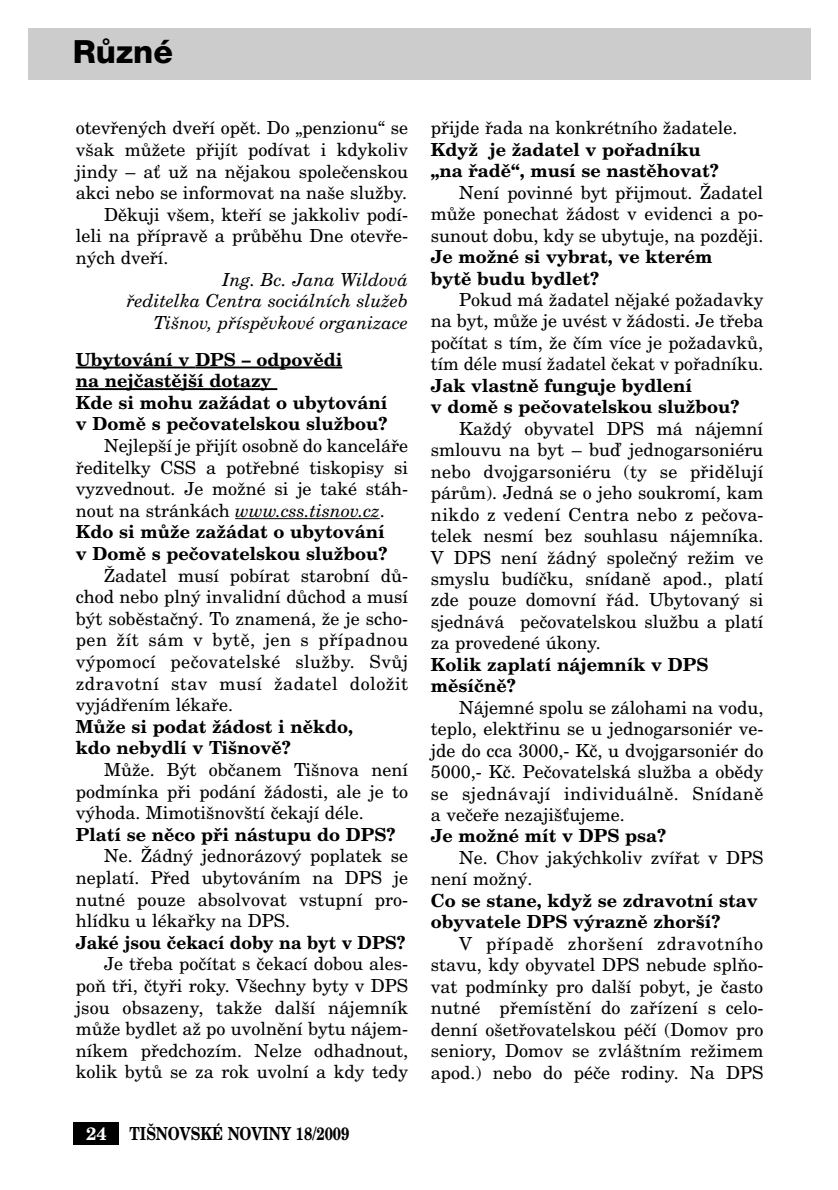
<style>
.page{position:relative;width:838px;height:1190px;background:#fff}
.page>*{position:absolute;margin:0;border:0;box-sizing:border-box;transform-origin:0 0}
.t1{font:800 32px "Helvetica Neue CE";color:#000}
.t2{font:18px/21.4px "New Century Schlbk CE";color:#000;text-align:justify}
.t3{font:700 18px/21.4px "New Century Schlbk CE";color:#000}
.t4{font:italic 18px/21.6px "New Century Schlbk CE";color:#000;text-align:right}
.t5{font:700 18px "New Century Schlbk CE";color:#000;scale:.96 1}
.t6{font:700 18px "New Century Schlbk CE";color:#000;scale:.8 1}
.t7{font:700 18px "New Century Schlbk CE";color:#fff}
.s1{font-style:italic}
.s2{font-weight:700}
</style>
<div class="page">
<div style="left:28px;top:28px;width:783px;height:51px;background:#ccc"></div>
<div style="left:74px;top:1123px;width:45px;height:22px;background:#000"></div>
<hr style="left:76px;top:367px;width:119px;height:1px;background:#000">
<hr style="left:195px;top:367px;width:147px;height:1px;background:#000">
<hr style="left:76px;top:388px;width:201px;height:2px;background:#000">
<hr style="left:235px;top:518px;width:41px;height:1px;background:#000">
<hr style="left:276px;top:518px;width:82px;height:1px;background:#000">
<svg style="left:358px;top:518px;width:22px;height:1px"></svg>
<h1 class="t1" style="left:73px;top:40px;width:102px">RÛzné</h1>
<p class="t2" style="left:76px;top:119px;width:334px">otevfien˘ch dvefií opût. Do „penzionu“ se</p>
<p class="t2" style="left:76px;top:141px;width:334px">v‰ak mÛÏete pfiijít podívat i kdykoliv</p>
<p class="t2" style="left:76px;top:162px;width:334px">jindy – aÈ uÏ na nûjakou spoleãenskou</p>
<p class="t2" style="left:76px;top:184px;width:333px">akci nebo se informovat na na‰e sluÏby.</p>
<p class="t2" style="left:104px;top:206px;width:306px">Dûkuji v‰em, ktefií se jakkoliv podí-</p>
<p class="t2" style="left:76px;top:227px;width:334px">leli na pfiípravû a prÛbûhu Dne otevfie-</p>
<p class="t2" style="left:76px;top:249px;width:94px">n˘ch dvefií.</p>
<p class="t4" style="left:127px;top:270px;width:283px">Ing. Bc. Jana Wildová<br>fieditelka Centra sociálních sluÏeb<br>Ti‰nov, pfiíspûvkové organizace</p>
<p class="t3" style="left:76px;top:351px;width:313px">Ubytování v DPS – odpovûdi<br>na nejãastûj‰í dotazy<br>Kde si mohu zaÏádat o ubytování v Domû s peãovatelskou sluÏbou?</p>
<p class="t2" style="left:76px;top:437px;width:334px;text-align:left;text-indent:28px">Nejlep‰í je pfiijít osobnû do kanceláfie fieditelky CSS a potfiebné tiskopisy si vyzvednout. Je moÏné si je také stáh&shy;nout na stránkách <span class="s1">www.css.tisnov.cz</span>.<br><span class="s2">Kdo si mÛÏe zaÏádat o ubytování<br>v Domû s peãovatelskou sluÏbou?</span></p>
<p class="t2" style="left:76px;top:567px;width:334px;text-indent:28px">Îadatel musí pobírat starobní dÛ&shy;chod nebo pln˘ invalidní dÛchod a musí b˘t sobûstaãn˘. To znamená, Ïe je scho&shy;pen Ïít sám v bytû, jen s pfiípadnou v˘pomocí peãovatelské sluÏby. SvÛj zdravotní stav musí Ïadatel doloÏit vyjádfiením lékafie.</p>
<p class="t3" style="left:76px;top:718px;width:279px">MÛÏe si podat Ïádost i nûkdo, kdo nebydlí v Ti‰novû?</p>
<p class="t2" style="left:76px;top:761px;width:334px;text-indent:28px">MÛÏe. B˘t obãanem Ti‰nova není podmínka pfii podání Ïádosti, ale je to v˘hoda. Mimoti‰nov‰tí ãekají déle.</p>
<p class="t3" style="left:76px;top:826px;width:321px">Platí se nûco pfii nástupu do DPS?</p>
<p class="t2" style="left:76px;top:847px;width:334px;text-indent:28px">Ne. Îádn˘ jednorázov˘ poplatek se neplatí. Pfied ubytováním na DPS je nutné pouze absolvovat vstupní pro&shy;hlídku u lékafiky na DPS.</p>
<p class="t5" style="left:76px;top:936px;width:345px">Jaké jsou ãekací doby na byt v DPS?</p>
<p class="t2" style="left:76px;top:955px;width:334px;text-indent:28px">Je tfieba poãítat s ãekací dobou ales&shy;poÀ tfii, ãtyfii roky. V‰echny byty v DPS jsou obsazeny, takÏe dal‰í nájemník mÛÏe bydlet aÏ po uvolnûní bytu nájem&shy;níkem pfiedchozím. Nelze odhadnout, kolik bytÛ se za rok uvolní a kdy tedy</p>
<p class="t7" style="left:86px;top:1127px;width:22px">24</p>
<p class="t6" style="left:130px;top:1127px;width:276px">TI·NOVSKÉ NOVINY 18/2009</p>
<p class="t2" style="left:431px;top:119px;width:308px">pfiijde fiada na konkrétního Ïadatele.</p>
<p class="t3" style="left:431px;top:141px;width:289px">KdyÏ je Ïadatel v pofiadníku „na fiadû“, musí se nastûhovat?</p>
<p class="t2" style="left:431px;top:184px;width:334px;text-indent:28px">Není povinné byt pfiijmout. Îadatel mÛÏe ponechat Ïádost v evidenci a po&shy;sunout dobu, kdy se ubytuje, na pozdûji.</p>
<p class="t3" style="left:431px;top:248px;width:283px">Je moÏné si vybrat, ve kterém bytû budu bydlet?</p>
<p class="t2" style="left:431px;top:291px;width:334px;text-indent:28px">Pokud má Ïadatel nûjaké poÏadavky na byt, mÛÏe je uvést v Ïádosti. Je tfieba poãítat s tím, Ïe ãím více je poÏadavkÛ, tím déle musí Ïadatel ãekat v pofiadníku.</p>
<p class="t3" style="left:431px;top:377px;width:310px">Jak vlastnû funguje bydlení<br>v domû s peãovatelskou sluÏbou?</p>
<p class="t2" style="left:431px;top:420px;width:334px;text-indent:28px">KaÏd˘ obyvatel DPS má nájemní smlouvu na byt – buì jednogarsoniéru nebo dvojgarsoniéru (ty se pfiidûlují párÛm). Jedná se o jeho soukromí, kam nikdo z vedení Centra nebo z peãova&shy;telek nesmí bez souhlasu nájemníka.<br>V DPS není Ïádn˘ spoleãn˘ reÏim ve smyslu budíãku, snídanû apod., platí zde pouze domovní fiád. Ubytovan˘ si sjednává peãovatelskou sluÏbu a platí za provedené úkony.</p>
<p class="t3" style="left:431px;top:656px;width:279px">Kolik zaplatí nájemník v DPS mûsíãnû?</p>
<p class="t2" style="left:431px;top:699px;width:334px;text-indent:28px">Nájemné spolu se zálohami na vodu, teplo, elektfiinu se u jednogarsoniér ve&shy;jde do cca 3000,- Kã, u dvojgarsoniér do 5000,- Kã. Peãovatelská sluÏba a obûdy se sjednávají individuálnû. Snídanû a veãefie nezaji‰Èujeme.</p>
<p class="t3" style="left:431px;top:827px;width:237px">Je moÏné mít v DPS psa?</p>
<p class="t2" style="left:431px;top:849px;width:334px;text-indent:28px">Ne. Chov jak˘chkoliv zvífiat v DPS není moÏn˘.</p>
<p class="t3" style="left:431px;top:892px;width:329px">Co se stane, kdyÏ se zdravotní stav obyvatele DPS v˘raznû zhor‰í?</p>
<p class="t2" style="left:431px;top:935px;width:334px;text-indent:28px">V pfiípadû zhor‰ení zdravotního stavu, kdy obyvatel DPS nebude splÀo&shy;vat podmínky pro dal‰í pobyt, je ãasto nutné pfiemístûní do zafiízení s celo&shy;denní o‰etfiovatelskou péãí (Domov pro seniory, Domov se zvlá‰tním reÏimem apod.) nebo do péãe rodiny. Na DPS</p>
</div>
